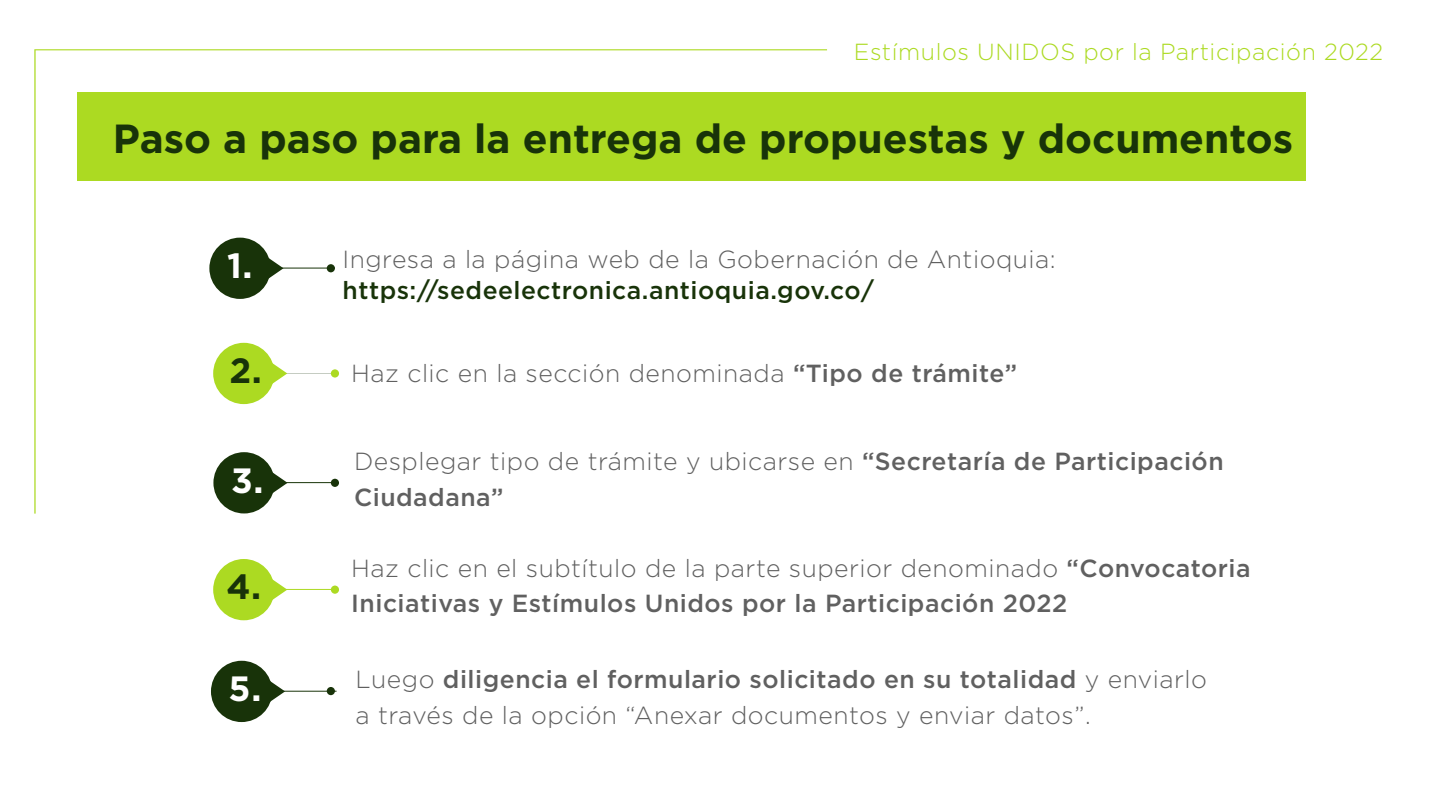
<style>
.page{position:relative;width:1440px;height:810px;background:#fff}
.page>*{position:absolute;margin:0;border:0;box-sizing:border-box;transform-origin:0 0}
.t1{font:700 40.65px "Gotham";color:#183309}
.t2{font:700 35.1px "Gotham";color:#fff}
.t3{font:700 35.1px "Gotham";color:#183309}
.t4{font:300 24.75px/35.3px "Gotham";letter-spacing:.02em;color:#606060}
.t5{font:500 24.75px/35.3px "Gotham";letter-spacing:.02em;color:#606060}
.t6{font:500 24.75px "Gotham";letter-spacing:.02em;color:#183309}
.t7{font:300 23.25px "Gotham";letter-spacing:.025em;color:#acda22}
.s1{font-weight:500}
.s2{font-weight:300}
</style>
<div class="page">
<div style="left:77px;top:92px;width:1228px;height:89px;background:#acda22"></div>
<svg style="left:34px;top:49px;width:793px;height:465px"></svg>
<div style="left:209px;top:238px;width:62px;height:61px;background:#183309;border-radius:50%"></div>
<svg style="left:268px;top:258px;width:16px;height:21px"></svg>
<div style="left:327px;top:264px;width:8px;height:8px;background:#183309;border-radius:50%"></div>
<div style="left:327px;top:687px;width:8px;height:8px;background:#183309;border-radius:50%"></div>
<div style="left:211px;top:661px;width:61px;height:61px;background:#183309;border-radius:50%"></div>
<svg style="left:270px;top:681px;width:15px;height:21px"></svg>
<div style="left:213px;top:452px;width:62px;height:61px;background:#183309;border-radius:50%"></div>
<svg style="left:272px;top:472px;width:16px;height:21px"></svg>
<div style="left:331px;top:479px;width:8px;height:8px;background:#183309;border-radius:50%"></div>
<div style="left:213px;top:343px;width:61px;height:61px;background:#acda22;border-radius:50%"></div>
<svg style="left:272px;top:363px;width:15px;height:21px"></svg>
<div style="left:331px;top:369px;width:8px;height:9px;background:#acda22;border-radius:50%"></div>
<div style="left:213px;top:559px;width:61px;height:61px;background:#acda22;border-radius:50%"></div>
<svg style="left:272px;top:579px;width:15px;height:21px"></svg>
<div style="left:331px;top:586px;width:8px;height:8px;background:#acda22;border-radius:50%"></div>
<p class="t7" style="left:854px;top:37px;width:531px">Estímulos UNIDOS por la Participación 2022</p>
<h1 class="t1" style="left:113px;top:112px;width:1182px">Paso a paso para la entrega de propuestas y documentos</h1>
<h2 class="t2" style="left:227px;top:243px;width:27px">1.</h2>
<p class="t4" style="left:343px;top:241px;width:715px">Ingresa a la página web de la Gobernación de Antioquia:</p>
<p class="t6" style="left:343px;top:274px;width:533px">https://sedeelectronica.antioquia.gov.co/</p>
<h2 class="t3" style="left:229px;top:347px;width:34px">2.</h2>
<p class="t4" style="left:351px;top:354px;width:667px">Haz clic en la sección denominada <span class="s1">“Tipo de trámite”</span></p>
<h2 class="t2" style="left:231px;top:457px;width:34px">3.</h2>
<h2 class="t3" style="left:226px;top:563px;width:36px">4.</h2>
<h2 class="t2" style="left:229px;top:666px;width:34px">5.</h2>
<p class="t5" style="left:354px;top:444px;width:871px"><span class="s2">Desplegar tipo de trámite y ubicarse en</span> “Secretaría de Participación<br>Ciudadana”</p>
<p class="t5" style="left:351px;top:550px;width:901px"><span class="s2">Haz clic en el subtítulo de la parte superior denominado</span> “Convocatoria<br>Iniciativas y Estímulos Unidos por la Participación 2022</p>
<p class="t4" style="left:356px;top:661px;width:853px">Luego <span class="s1">diligencia el formulario solicitado en su totalidad</span> y enviarlo a través de la opción “Anexar documentos y enviar datos”.</p>
</div>
